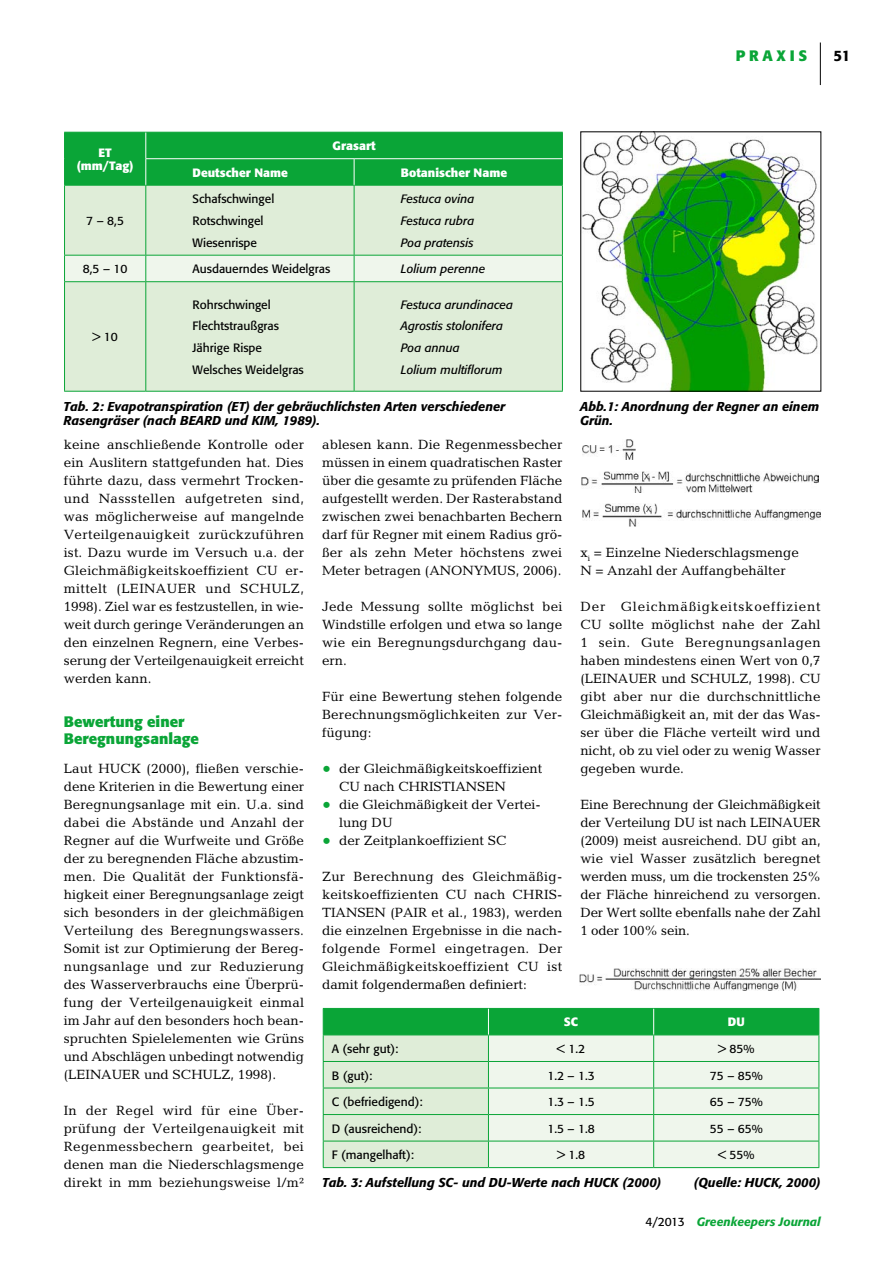
<style>
.page{position:relative;width:893px;height:1263px;background:#fff}
.page>*{position:absolute;margin:0;border:0;box-sizing:border-box;transform-origin:0 0}
.t1{font:700 15px/16.8px "Formata";color:#0aa537}
.t2{font:500 15px "Formata";color:#000}
.t3{font:13.5px/18px "Candida";color:#000;text-align:justify}
.t4{font:italic 500 12.75px/14.4px "Formata";color:#000}
.t5{font:12px/21.8px "Formata";color:#000}
.t6{font:italic 12px/21.8px "Formata";color:#000;text-align:justify}
.t7{font:700 12px/13.2px "Formata";color:#fff;text-align:center}
.t8{font:italic 500 12px "Formata";color:#0aa537}
.s1{font-size:18px;color:#0aa537}
.s2{font-weight:400;font-style:normal;color:#000}
</style>
<div class="page">
<hr style="left:820px;top:43px;width:1px;height:42px;background:#000">
<img style="left:580px;top:968px;width:241px;height:22px">
<img style="left:582px;top:133px;width:236px;height:257px">
<div style="left:65px;top:186px;width:497px;height:205px;background:#dfedd8"></div>
<hr style="left:64px;top:185px;width:82px;height:1px;background:#0aa537">
<hr style="left:64px;top:186px;width:1px;height:69px;background:#0aa537">
<hr style="left:146px;top:185px;width:208px;height:1px;background:#0aa537">
<hr style="left:145px;top:186px;width:1px;height:69px;background:#0aa537">
<hr style="left:354px;top:185px;width:209px;height:1px;background:#0aa537">
<hr style="left:354px;top:186px;width:1px;height:69px;background:#0aa537">
<hr style="left:562px;top:186px;width:1px;height:69px;background:#0aa537">
<div style="left:64px;top:255px;width:499px;height:26px;background:#eff6ec"></div>
<hr style="left:64px;top:281px;width:82px;height:1px;background:#0aa537">
<hr style="left:64px;top:282px;width:1px;height:109px;background:#0aa537">
<hr style="left:146px;top:281px;width:208px;height:1px;background:#0aa537">
<hr style="left:145px;top:282px;width:1px;height:109px;background:#0aa537">
<hr style="left:354px;top:281px;width:209px;height:1px;background:#0aa537">
<hr style="left:354px;top:282px;width:1px;height:109px;background:#0aa537">
<hr style="left:562px;top:282px;width:1px;height:109px;background:#0aa537">
<hr style="left:64px;top:391px;width:82px;height:1px;background:#0aa537">
<hr style="left:146px;top:391px;width:208px;height:1px;background:#0aa537">
<hr style="left:354px;top:391px;width:209px;height:1px;background:#0aa537">
<div style="left:64px;top:132px;width:499px;height:53px;background:#0aa537"></div>
<hr style="left:323px;top:1167px;width:165px;height:1px;background:#0aa537">
<hr style="left:488px;top:1167px;width:166px;height:1px;background:#0aa537">
<hr style="left:654px;top:1167px;width:165px;height:1px;background:#0aa537">
<svg style="left:323px;top:1008px;width:496px;height:159px;background:#bce3c2"></svg>
<img style="left:581px;top:471px;width:238px;height:22px">
<img style="left:582px;top:503px;width:238px;height:23px">
<img style="left:582px;top:439px;width:54px;height:20px">
<p class="t1" style="left:736px;top:47px;width:73px">praxis</p>
<p class="t2" style="left:833px;top:46px;width:19px">51</p>
<p class="t7" style="left:77px;top:146px;width:58px">ET (mm/Tag)</p>
<p class="t5" style="left:86px;top:210px;width:39px">7 – 8,5</p>
<p class="t7" style="left:333px;top:139px;width:44px">Grasart</p>
<p class="t7" style="left:193px;top:166px;width:97px">Deutscher Name</p>
<p class="t7" style="left:401px;top:166px;width:108px">Botanischer Name</p>
<p class="t5" style="left:193px;top:188px;width:83px">Schafschwingel<br>Rotschwingel<br>Wiesenrispe</p>
<p class="t6" style="left:401px;top:188px;width:75px">Festuca ovina Festuca rubra Poa pratensis</p>
<p class="t5" style="left:83px;top:258px;width:46px">8,5 – 10</p>
<p class="t5" style="left:193px;top:258px;width:139px">Ausdauerndes Weidelgras</p>
<p class="t6" style="left:401px;top:258px;width:86px">Lolium perenne</p>
<p class="t5" style="left:193px;top:293px;width:113px">Rohrschwingel<br>Flechtstraußgras<br>Jährige Rispe<br>Welsches Weidelgras</p>
<p class="t6" style="left:401px;top:294px;width:114px;text-align:left">Festuca arundinacea<br>Agrostis stolonifera<br>Poa annua<br>Lolium multiflorum</p>
<p class="t4" style="left:64px;top:399px;width:443px">Tab. 2: Evapotranspiration (ET) der gebräuchlichsten Arten verschiedener<br>Rasengräser (nach BEARD und KIM, 1989).</p>
<p class="t5" style="left:92px;top:326px;width:27px">&gt; 10</p>
<p class="t4" style="left:580px;top:399px;width:241px">Abb.1: Anordnung der Regner an einem<br>Grün.</p>
<p class="t3" style="left:64px;top:435px;width:242px">keine anschließende Kontrolle oder ein Auslitern stattgefunden hat. Dies führte dazu, dass vermehrt Trocken&shy;und Nassstellen aufgetreten sind, was möglicherweise auf mangelnde Verteilgenauigkeit zurückzuführen ist. Dazu wurde im Versuch u.a. der Gleichmäßigkeitskoeffizient CU er&shy;mittelt (LEINAUER und SCHULZ, 1998). Ziel war es festzustellen, in wie&shy;weit durch geringe Veränderungen an den einzelnen Regnern, eine Verbes&shy;serung der Verteilgenauigkeit erreicht werden kann.</p>
<p class="t1" style="left:64px;top:713px;width:137px">Bewertung einer<br>Beregnungsanlage</p>
<p class="t3" style="left:64px;top:759px;width:242px">Laut HUCK (2000), fließen verschie&shy;dene Kriterien in die Bewertung einer Beregnungsanlage mit ein. U.a. sind dabei die Abstände und Anzahl der Regner auf die Wurfweite und Größe der zu beregnenden Fläche abzustim&shy;men. Die Qualität der Funktionsfä&shy;higkeit einer Beregnungsanlage zeigt sich besonders in der gleichmäßigen Verteilung des Beregnungswassers.<br>Somit ist zur Optimierung der Bereg&shy;nungsanlage und zur Reduzierung des Wasserverbrauchs eine Überprü&shy;fung der Verteilgenauigkeit einmal im Jahr auf den besonders hoch bean&shy;spruchten Spielelementen wie Grüns und Abschlägen unbedingt notwendig (LEINAUER und SCHULZ, 1998).</p>
<p class="t3" style="left:64px;top:1101px;width:242px">In der Regel wird für eine Über&shy;prüfung der Verteilgenauigkeit mit Regenmessbechern gearbeitet, bei denen man die Niederschlagsmenge direkt in mm beziehungsweise l/m²</p>
<p class="t3" style="left:322px;top:435px;width:242px">ablesen kann. Die Regenmessbecher müssen in einem quadratischen Raster über die gesamte zu prüfenden Fläche aufgestellt werden. Der Rasterabstand zwischen zwei benachbarten Bechern darf für Regner mit einem Radius grö&shy;ßer als zehn Meter höchstens zwei Meter betragen (ANONYMUS, 2006).</p>
<p class="t3" style="left:322px;top:597px;width:242px">Jede Messung sollte möglichst bei Windstille erfolgen und etwa so lange wie ein Beregnungsdurchgang dau&shy;ern.</p>
<p class="t3" style="left:322px;top:687px;width:242px">Für eine Bewertung stehen folgende Berechnungsmöglichkeiten zur Ver&shy;fügung:</p>
<p class="t3" style="left:339px;top:759px;width:205px;text-indent:-17px"><span class="s1">•</span> der Gleichmäßigkeitskoeffizient<br>CU nach CHRISTIANSEN</p>
<p class="t3" style="left:339px;top:795px;width:203px;text-indent:-17px"><span class="s1">•</span> die Gleichmäßigkeit der Vertei&shy;lung DU</p>
<p class="t3" style="left:322px;top:831px;width:186px"><span class="s1">•</span> der Zeitplankoeffizient SC</p>
<p class="t3" style="left:322px;top:867px;width:242px">Zur Berechnung des Gleichmäßig&shy;keitskoeffizienten CU nach CHRIS-TIANSEN (PAIR et al., 1983), werden die einzelnen Ergebnisse in die nach&shy;folgende Formel eingetragen. Der Gleichmäßigkeitskoeffizient CU ist damit folgendermaßen definiert:</p>
<p class="t3" style="left:580px;top:543px;width:220px">x<sub>i</sub> = Einzelne Niederschlagsmenge<br>N = Anzahl der Auffangbehälter</p>
<p class="t3" style="left:580px;top:597px;width:242px">Der Gleichmäßigkeitskoeffizient CU sollte möglichst nahe der Zahl 1 sein. Gute Beregnungsanlagen haben mindestens einen Wert von 0,7 (LEINAUER und SCHULZ, 1998). CU gibt aber nur die durchschnittliche Gleichmäßigkeit an, mit der das Was&shy;ser über die Fläche verteilt wird und nicht, ob zu viel oder zu wenig Wasser gegeben wurde.</p>
<p class="t3" style="left:580px;top:795px;width:242px">Eine Berechnung der Gleichmäßigkeit der Verteilung DU ist nach LEINAUER (2009) meist ausreichend. DU gibt an, wie viel Wasser zusätzlich beregnet werden muss, um die trockensten 25% der Fläche hinreichend zu versorgen.<br>Der Wert sollte ebenfalls nahe der Zahl 1 oder 100% sein.</p>
<p class="t7" style="left:564px;top:1015px;width:16px">SC</p>
<p class="t7" style="left:728px;top:1015px;width:18px">DU</p>
<p class="t5" style="left:332px;top:1038px;width:68px">A (sehr gut):</p>
<p class="t5" style="left:557px;top:1038px;width:30px">&lt; 1.2</p>
<p class="t5" style="left:718px;top:1038px;width:38px">&gt; 85%</p>
<p class="t5" style="left:332px;top:1064px;width:42px">B (gut):</p>
<p class="t5" style="left:547px;top:1064px;width:49px">1.2 – 1.3</p>
<p class="t5" style="left:710px;top:1064px;width:54px">75 – 85%</p>
<p class="t5" style="left:332px;top:1091px;width:93px">C (befriedigend):</p>
<p class="t5" style="left:547px;top:1091px;width:49px">1.3 – 1.5</p>
<p class="t5" style="left:710px;top:1091px;width:54px">65 – 75%</p>
<p class="t5" style="left:332px;top:1117px;width:91px">D (ausreichend):</p>
<p class="t5" style="left:547px;top:1117px;width:49px">1.5 – 1.8</p>
<p class="t5" style="left:710px;top:1117px;width:54px">55 – 65%</p>
<p class="t5" style="left:332px;top:1144px;width:84px">F (mangelhaft):</p>
<p class="t5" style="left:557px;top:1144px;width:30px">&gt; 1.8</p>
<p class="t5" style="left:718px;top:1144px;width:38px">&lt; 55%</p>
<p class="t4" style="left:322px;top:1175px;width:341px">Tab. 3: Aufstellung SC- und DU-Werte nach HUCK (2000)</p>
<p class="t4" style="left:694px;top:1175px;width:128px">(Quelle: HUCK, 2000)</p>
<p class="t8" style="left:645px;top:1215px;width:177px"><span class="s2">4/2013</span> Greenkeepers Journal</p>
</div>
